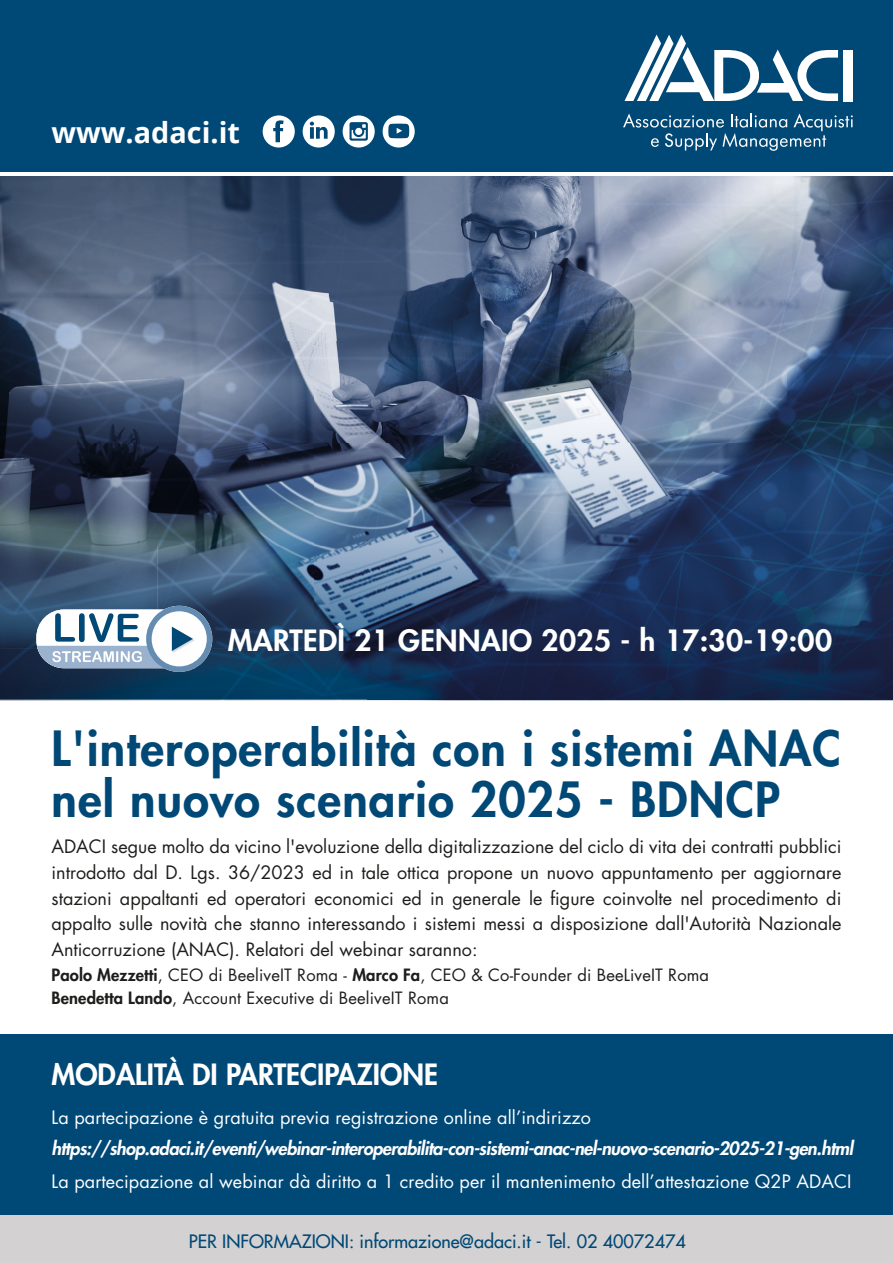
<style>
.page{position:relative;width:893px;height:1263px;background:#fff}
.page>*{position:absolute;margin:0;border:0;box-sizing:border-box;transform-origin:0 0}
.t1{font:800 47.25px/51px "Futura Std";letter-spacing:.025em;color:#004876}
.t2{font:700 28.8px "Open Sans";color:#fff}
.t3{font:800 28.5px "Futura Std";color:#fff;scale:1.04 1}
.t4{font:800 28.5px "Futura Std";color:#fff}
.t5{font:18px/25.5px "Futura Std";color:#1d1d1b;text-align:justify}
.t6{font:18px "Futura Std";letter-spacing:.005em;color:#fff}
.t7{font:italic 800 18px "Futura Std";letter-spacing:-.025em;color:#fff}
.t8{font:500 18px "Futura Std";color:#004876}
.t9{font:16.5px/22.5px "Futura Std";letter-spacing:.01em;color:#1d1d1b}
.s1{font-weight:800}
</style>
<div class="page">
<img style="left:0;top:176px;width:893px;height:524px">
<img style="left:0;top:342px;width:893px;height:307px">
<img style="left:367px;top:649px;width:526px;height:51px">
<div style="left:0;top:0;width:893px;height:171px;background:#004876"></div>
<div style="left:843px;top:50px;width:9px;height:51px;background:#fff"></div>
<svg style="left:624px;top:35px;width:214px;height:66px"></svg>
<svg style="left:623px;top:114px;width:230px;height:37px"></svg>
<div style="left:0;top:1035px;width:893px;height:228px;background:#004876"></div>
<div style="left:0;top:1215px;width:893px;height:48px;background:#d3d1d1"></div>
<svg style="left:343px;top:115px;width:32px;height:33px"></svg>
<svg style="left:263px;top:115px;width:32px;height:33px"></svg>
<svg style="left:383px;top:115px;width:32px;height:33px"></svg>
<svg style="left:303px;top:115px;width:32px;height:33px"></svg>
<svg style="left:36px;top:606px;width:176px;height:66px"></svg>
<h2 class="t2" style="left:52px;top:112px;width:190px">www.adaci.it</h2>
<h3 class="t3" style="left:228px;top:622px;width:583px">MARTEDÌ 21 GENNAIO 2025 - h 17:30-19:00</h3>
<h1 class="t1" style="left:52px;top:723px;width:791px">L'interoperabilità con i sistemi ANAC nel nuovo scenario 2025 - BDNCP</h1>
<p class="t5" style="left:52px;top:834px;width:791px">ADACI segue molto da vicino l'evoluzione della digitalizzazione del ciclo di vita dei contratti pubblici introdotto dal D. Lgs. 36/2023 ed in tale ottica propone un nuovo appuntamento per aggiornare stazioni appaltanti ed operatori economici ed in generale le figure coinvolte nel procedimento di appalto sulle novità che stanno interessando i sistemi messi a disposizione dall'Autorità Nazionale Anticorruzione (ANAC). Relatori del webinar saranno:</p>
<p class="t9" style="left:52px;top:964px;width:659px"><span class="s1">Paolo Mezzetti</span>, CEO di BeeliveIT Roma - <span class="s1">Marco Fa</span>, CEO &amp; Co-Founder di BeeLiveIT Roma<br><span class="s1">Benedetta Lando</span>, Account Executive di BeeliveIT Roma</p>
<h3 class="t4" style="left:52px;top:1057px;width:388px">MODALITÀ DI PARTECIPAZIONE</h3>
<p class="t6" style="left:52px;top:1106px;width:541px">La partecipazione è gratuita previa registrazione online all’indirizzo</p>
<p class="t7" style="left:52px;top:1137px;width:803px">https://shop.adaci.it/eventi/webinar-interoperabilita-con-sistemi-anac-nel-nuovo-scenario-2025-21-gen.html</p>
<p class="t6" style="left:52px;top:1170px;width:801px">La partecipazione al webinar dà diritto a 1 credito per il mantenimento dell’attestazione Q2P ADACI</p>
<p class="t8" style="left:189px;top:1230px;width:498px">PER INFORMAZIONI: informazione@adaci.it - Tel. 02 40072474</p>
</div>
